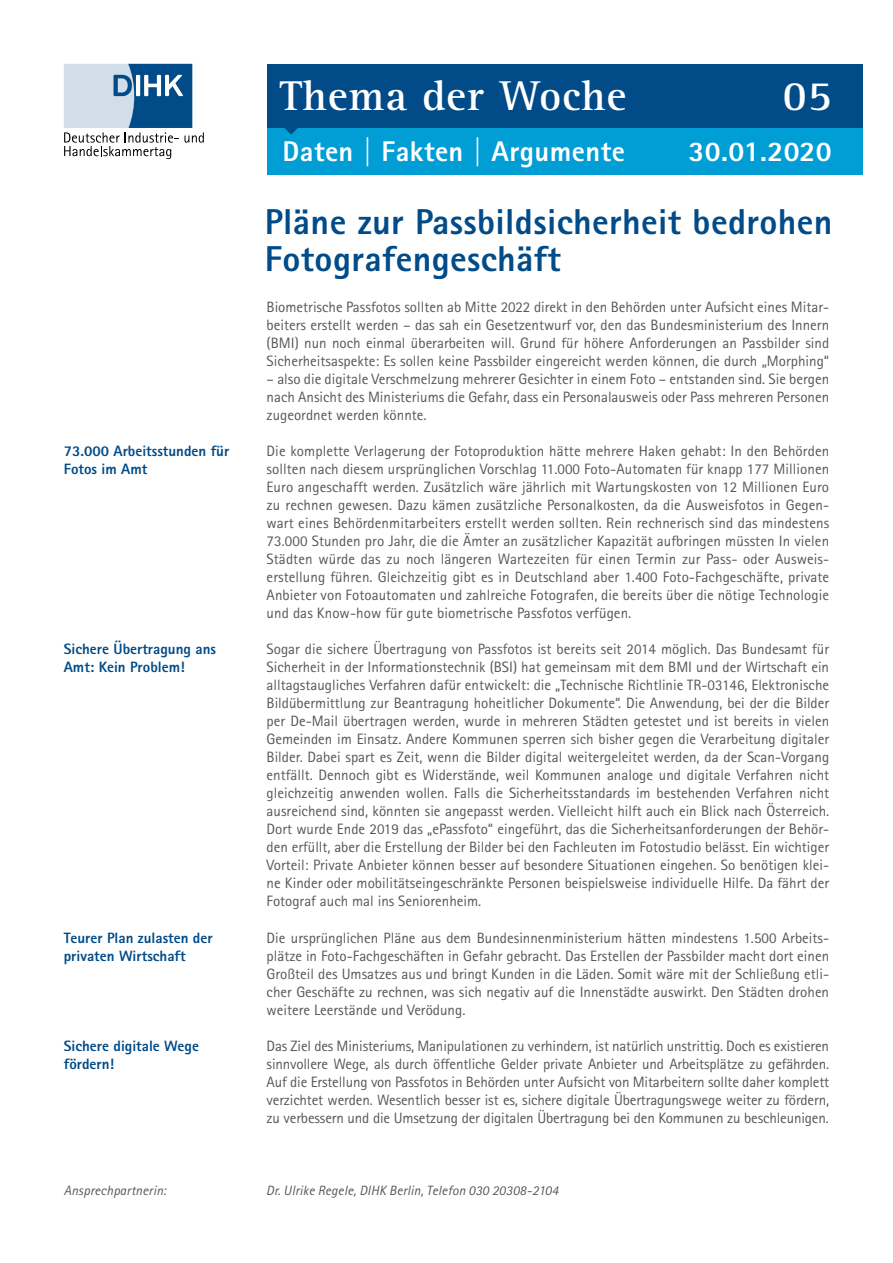
<style>
.page{position:relative;width:893px;height:1263px;background:#fff}
.page>*{position:absolute;margin:0;border:0;box-sizing:border-box;transform-origin:0 0}
.t1{font:700 43.05px "Agfa Rotis Serif";letter-spacing:.02em;color:#fff}
.t2{font:800 36px/37.5px "Agfa Rotis Sans Serif";letter-spacing:.01em;color:#004b88}
.t3{font:800 28.5px "Agfa Rotis Sans Serif";letter-spacing:.015em;color:#fff}
.t4{font:15px/18px "Agfa Rotis Sans Serif";color:#575756;text-align:justify}
.t5{font:800 15px/18px "Agfa Rotis Sans Serif";color:#004b88}
.t6{font:italic 13.5px "Agfa Rotis Sans Serif";letter-spacing:.01em;color:#575756}
</style>
<div class="page">
<svg style="left:64px;top:64px;width:140px;height:95px"></svg>
<div style="left:267px;top:64px;width:595px;height:64px;background:#004b88"></div>
<div style="left:267px;top:128px;width:595px;height:46px;background:#009ed4"></div>
<svg style="left:285px;top:128px;width:13px;height:7px"></svg>
<p class="t5" style="left:64px;top:442px;width:167px">73.000 Arbeitsstunden für<br>Fotos im Amt</p>
<p class="t5" style="left:64px;top:640px;width:154px">Sichere Übertragung ans<br>Amt: Kein Problem!</p>
<p class="t5" style="left:64px;top:928px;width:150px">Teurer Plan zulasten der privaten Wirtschaft</p>
<p class="t5" style="left:64px;top:1036px;width:137px">Sichere digitale Wege fördern!</p>
<h1 class="t1" style="left:280px;top:70px;width:348px">Thema der Woche</h1>
<h1 class="t1" style="left:783px;top:70px;width:50px">05</h1>
<h3 class="t3" style="left:282px;top:133px;width:344px">Daten | Fakten | Argumente</h3>
<h3 class="t3" style="left:689px;top:133px;width:144px">30.01.2020</h3>
<h2 class="t2" style="left:265px;top:203px;width:569px">Pläne zur Passbildsicherheit bedrohen<br>Fotografengeschäft</h2>
<p class="t4" style="left:267px;top:298px;width:564px">Biometrische Passfotos sollten ab Mitte 2022 direkt in den Behörden unter Aufsicht eines Mitar&shy;beiters erstellt werden – das sah ein Gesetzentwurf vor, den das Bundesministerium des Innern (BMI) nun noch einmal überarbeiten will. Grund für höhere Anforderungen an Passbilder sind Sicherheitsaspekte: Es sollen keine Passbilder eingereicht werden können, die durch „Morphing“</p>
<p class="t4" style="left:267px;top:370px;width:564px">– also die digitale Verschmelzung mehrerer Gesichter in einem Foto – entstanden sind. Sie bergen nach Ansicht des Ministeriums die Gefahr, dass ein Personalausweis oder Pass mehreren Personen zugeordnet werden könnte.</p>
<p class="t4" style="left:267px;top:442px;width:564px">Die komplette Verlagerung der Fotoproduktion hätte mehrere Haken gehabt: In den Behörden sollten nach diesem ursprünglichen Vorschlag 11.000 Foto-Automaten für knapp 177 Millionen Euro angeschafft werden. Zusätzlich wäre jährlich mit Wartungskosten von 12 Millionen Euro zu rechnen gewesen. Dazu kämen zusätzliche Personalkosten, da die Ausweisfotos in Gegen&shy;wart eines Behördenmitarbeiters erstellt werden sollten. Rein rechnerisch sind das mindestens 73.000 Stunden pro Jahr, die die Ämter an zusätzlicher Kapazität aufbringen müssten In vielen Städten würde das zu noch längeren Wartezeiten für einen Termin zur Pass- oder Ausweis&shy;erstellung führen. Gleichzeitig gibt es in Deutschland aber 1.400 Foto-Fachgeschäfte, private Anbieter von Fotoautomaten und zahlreiche Fotografen, die bereits über die nötige Technologie und das Know-how für gute biometrische Passfotos verfügen.</p>
<p class="t4" style="left:267px;top:640px;width:564px">Sogar die sichere Übertragung von Passfotos ist bereits seit 2014 möglich. Das Bundesamt für Sicherheit in der Informationstechnik (BSI) hat gemeinsam mit dem BMI und der Wirtschaft ein alltagstaugliches Verfahren dafür entwickelt: die „Technische Richtlinie TR-03146, Elektronische Bildübermittlung zur Beantragung hoheitlicher Dokumente“. Die Anwendung, bei der die Bilder per De-Mail übertragen werden, wurde in mehreren Städten getestet und ist bereits in vielen Gemeinden im Einsatz. Andere Kommunen sperren sich bisher gegen die Verarbeitung digitaler Bilder. Dabei spart es Zeit, wenn die Bilder digital weitergeleitet werden, da der Scan-Vorgang entfällt. Dennoch gibt es Widerstände, weil Kommunen analoge und digitale Verfahren nicht gleichzeitig anwenden wollen. Falls die Sicherheitsstandards im bestehenden Verfahren nicht ausreichend sind, könnten sie angepasst werden. Vielleicht hilft auch ein Blick nach Österreich.<br>Dort wurde Ende 2019 das „ePassfoto“ eingeführt, das die Sicherheitsanforderungen der Behör&shy;den erfüllt, aber die Erstellung der Bilder bei den Fachleuten im Fotostudio belässt. Ein wichtiger Vorteil: Private Anbieter können besser auf besondere Situationen eingehen. So benötigen klei&shy;ne Kinder oder mobilitätseingeschränkte Personen beispielsweise individuelle Hilfe. Da fährt der Fotograf auch mal ins Seniorenheim.</p>
<p class="t4" style="left:267px;top:928px;width:564px">Die ursprünglichen Pläne aus dem Bundesinnenministerium hätten mindestens 1.500 Arbeits&shy;plätze in Foto-Fachgeschäften in Gefahr gebracht. Das Erstellen der Passbilder macht dort einen Großteil des Umsatzes aus und bringt Kunden in die Läden. Somit wäre mit der Schließung etli&shy;cher Geschäfte zu rechnen, was sich negativ auf die Innenstädte auswirkt. Den Städten drohen weitere Leerstände und Verödung.</p>
<p class="t4" style="left:267px;top:1036px;width:564px">Das Ziel des Ministeriums, Manipulationen zu verhindern, ist natürlich unstrittig. Doch es existieren sinnvollere Wege, als durch öffentliche Gelder private Anbieter und Arbeitsplätze zu gefährden.<br>Auf die Erstellung von Passfotos in Behörden unter Aufsicht von Mitarbeitern sollte daher komplett verzichtet werden. Wesentlich besser ist es, sichere digitale Übertragungswege weiter zu fördern, zu verbessern und die Umsetzung der digitalen Übertragung bei den Kommunen zu beschleunigen.</p>
<p class="t6" style="left:64px;top:1182px;width:104px">Ansprechpartnerin:</p>
<p class="t6" style="left:266px;top:1182px;width:294px">Dr. Ulrike Regele, DIHK Berlin, Telefon 030 20308-2104</p>
</div>
